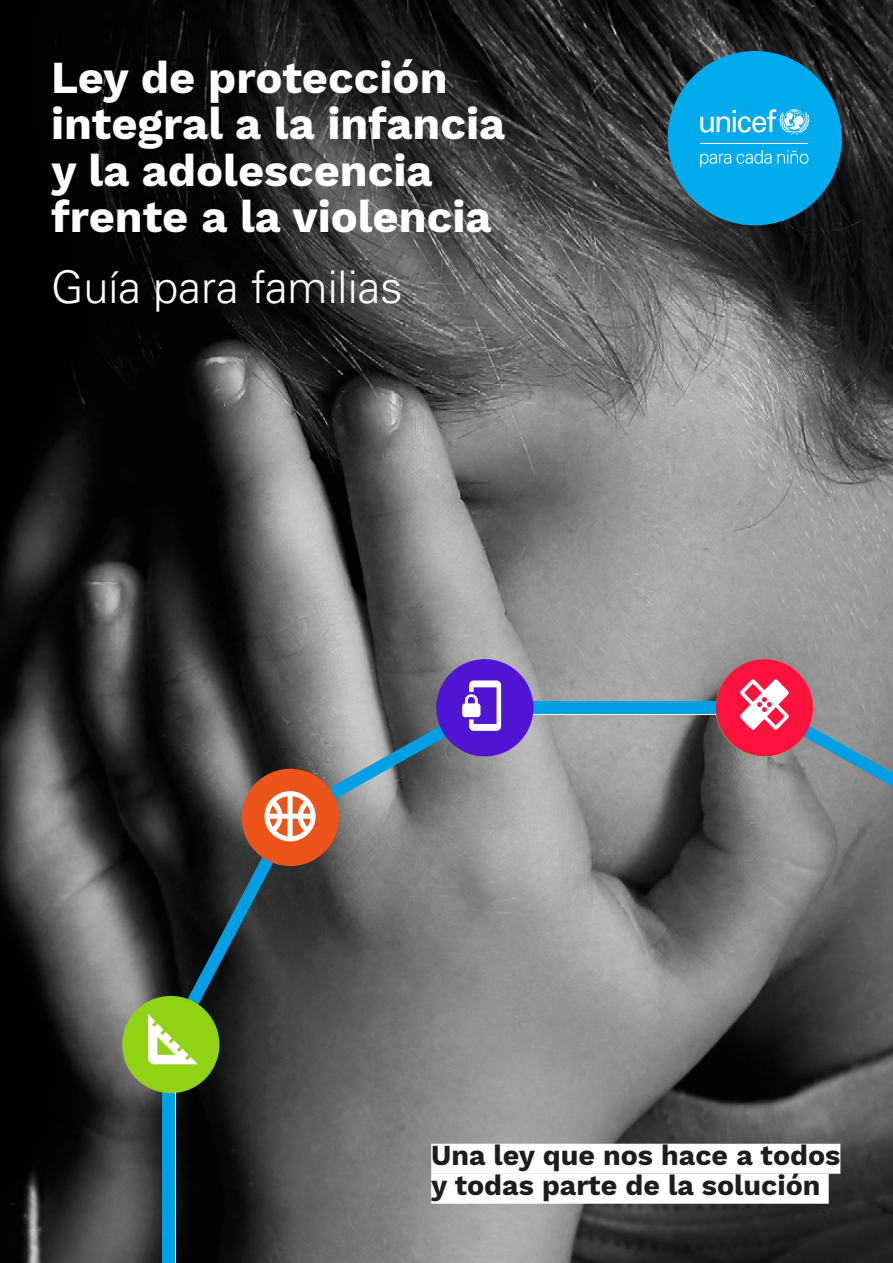
<style>
.page{position:relative;width:893px;height:1263px;background:#fff}
.page>*{position:absolute;margin:0;border:0;box-sizing:border-box;transform-origin:0 0}
.t1{font:700 45px/46.5px "Work Sans";color:#fff}
.t2{font:300 45px "Univers LT Pro 45";color:#fff}
.t3{font:700 28.5px/30px "Work Sans";color:#1d1d1b}
</style>
<div class="page">
<img style="left:0;top:0;width:893px;height:1263px">
<div style="left:668px;top:51px;width:174px;height:174px;background:#00abed;border-radius:50%"></div>
<svg style="left:700px;top:109px;width:109px;height:26px"></svg>
<hr style="left:700px;top:143px;width:108px;height:1px;background:#fff">
<svg style="left:700px;top:150px;width:108px;height:17px"></svg>
<div style="left:431px;top:1144px;width:409px;height:30px;background:#fff"></div>
<div style="left:431px;top:1174px;width:398px;height:30px;background:#fff"></div>
<div style="left:163px;top:1051px;width:13px;height:212px;background:#fff"></div>
<div style="left:163px;top:1036px;width:12px;height:227px;background:#009fe3"></div>
<div style="left:122px;top:996px;width:97px;height:97px;background:#92d215;border-radius:50%"></div>
<div style="left:485px;top:702px;width:279px;height:12px;background:#009fe3"></div>
<div style="left:436px;top:659px;width:97px;height:97px;background:#4f15d2;border-radius:50%"></div>
<div style="left:716px;top:659px;width:97px;height:97px;background:#ff123d;border-radius:50%"></div>
<svg style="left:148px;top:680px;width:353px;height:384px;background:#62605f"></svg>
<svg style="left:740px;top:679px;width:153px;height:143px"></svg>
<p class="t1" style="left:51px;top:57px;width:456px">Ley de protección integral a la infancia y la adolescencia frente a la violencia</p>
<p class="t2" style="left:51px;top:260px;width:353px">Guía para familias</p>
<p class="t3" style="left:431px;top:1141px;width:411px">Una ley que nos hace a todos y todas parte de la solución</p>
</div>
